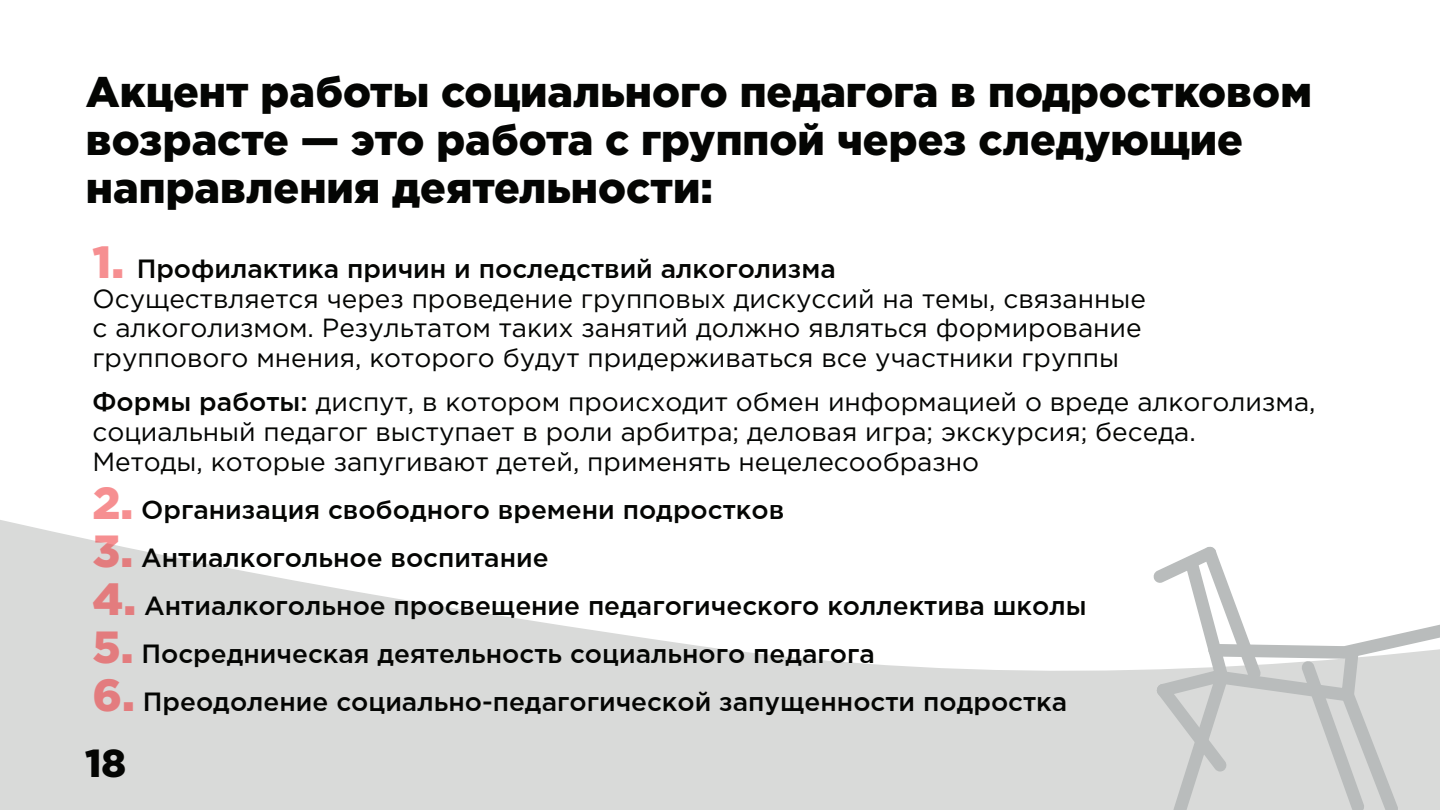
<style>
.page{position:relative;width:1440px;height:810px;background:#fff}
.page>*{position:absolute;margin:0;border:0;box-sizing:border-box;transform-origin:0 0}
.t1{font:900 42.75px/48px "Gotham Pro";color:#040503}
.t2{font:900 39px "Gotham Pro";color:#040503}
.t3{font:26.25px/29.6px "Gotham Pro";color:#040503}
.t4{font:500 26.25px "Gotham Pro";color:#040503}
.s1{font-weight:900;font-size:45px;color:rgb(238 31 35/.5)}
.s2{font-weight:500}
</style>
<div class="page">
<svg style="left:0;top:520px;width:1153px;height:290px;fill:#d9dad9"></svg>
<svg style="left:1153px;top:546px;width:287px;height:264px"></svg>
<h1 class="t1" style="left:86px;top:67px;width:1227px">Акцент работы социального педагога в подростковом возрасте — это работа с группой через следующие направления деятельности:</h1>
<p class="t3" style="left:92px;top:254px;width:1055px"><span class="s1">1.</span> <span class="s2">Профилактика причин и последствий алкоголизма<br></span>Осуществляется через проведение групповых дискуссий на темы, связанные с алкоголизмом. Результатом таких занятий должно являться формирование группового мнения, которого будут придерживаться все участники группы</p>
<p class="t3" style="left:92px;top:387px;width:1225px"><span class="s2">Формы работы:</span> диспут, в котором происходит обмен информацией о вреде алкоголизма, социальный педагог выступает в роли арбитра; деловая игра; экскурсия; беседа.<br>Методы, которые запугивают детей, применять нецелесообразно</p>
<p class="t4" style="left:92px;top:495px;width:693px"><span class="s1">2.</span> Организация свободного времени подростков</p>
<p class="t4" style="left:92px;top:543px;width:458px"><span class="s1">3.</span> Антиалкогольное воспитание</p>
<p class="t4" style="left:92px;top:591px;width:996px"><span class="s1">4.</span> Антиалкогольное просвещение педагогического коллектива школы</p>
<p class="t4" style="left:92px;top:639px;width:784px"><span class="s1">5.</span> Посредническая деятельность социального педагога</p>
<p class="t4" style="left:92px;top:687px;width:976px"><span class="s1">6.</span> Преодоление социально-педагогической запущенности подростка</p>
<h2 class="t2" style="left:85px;top:740px;width:43px">18</h2>
</div>
